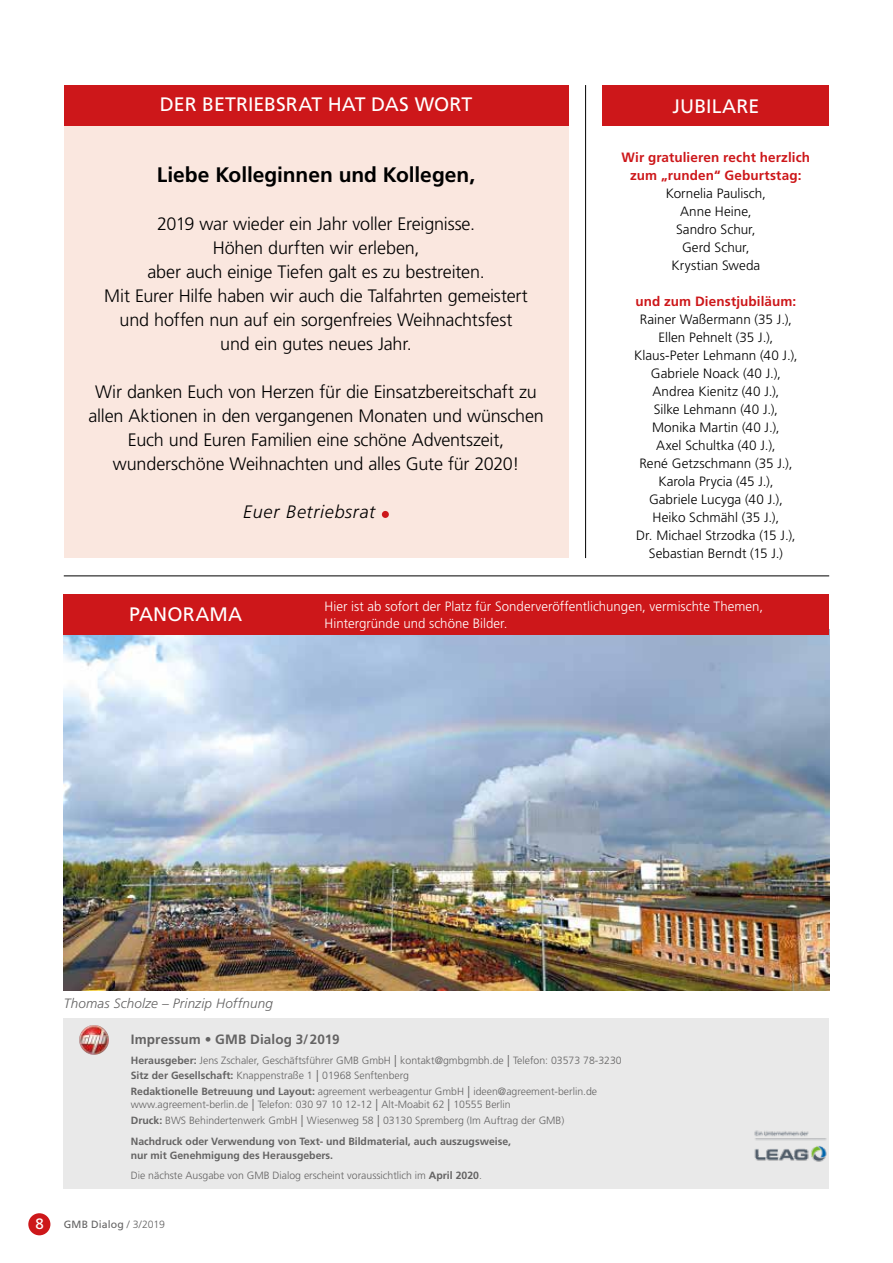
<style>
.page{position:relative;width:893px;height:1263px;background:#fff}
.page>*{position:absolute;margin:0;border:0;box-sizing:border-box;transform-origin:0 0}
.t1{font:700 21px "Frutiger LT Std";letter-spacing:-.005em;color:#000}
.t2{font:19.5px "Frutiger LT Std";letter-spacing:.005em;color:#fff}
.t3{font:300 18px/24px "Frutiger LT Std";letter-spacing:-.01em;color:#000;text-align:center}
.t4{font:italic 300 18px "Frutiger LT Std";letter-spacing:.04em;color:#000}
.t5{font:15px "Frutiger LT Std";color:#fff}
.t6{font:300 13.5px/18px "Frutiger LT Std";color:#000;text-align:center}
.t7{font:300 13.5px/16.2px "Frutiger LT Std";letter-spacing:.005em;color:#fff}
.t8{font:700 13.5px/18px "Frutiger LT Std";letter-spacing:.01em;color:#cd171a;text-align:center}
.t9{font:italic 300 13.5px "Frutiger LT Std";letter-spacing:.01em;color:#646363}
.t10{font:700 13.5px "Frutiger LT Std";letter-spacing:.01em;color:#646363}
.t11{font:300 10.5px/15.6px "Frutiger LT Std";color:#646363}
.t12{font:700 10.5px/13.5px "Frutiger LT Std";color:#646363}
.t13{font:10.5px "Frutiger LT Std";letter-spacing:.015em;color:#646363}
.s1{font-weight:400;font-stretch:condensed}
.s2{font-weight:700}
.s3{font-size:12px}
.s4{font-weight:300}
</style>
<div class="page">
<div style="left:28px;top:1213px;width:22px;height:22px;background:#cd171a;border-radius:50%"></div>
<div style="left:64px;top:121px;width:504px;height:437px;background:#fae7df"></div>
<div style="left:64px;top:1018px;width:765px;height:170px;background:#e9e9e9"></div>
<img style="left:79px;top:1025px;width:14px;height:22px">
<img style="left:754px;top:1130px;width:73px;height:32px">
<hr style="left:585px;top:85px;width:1px;height:473px;background:#000">
<div style="left:603px;top:85px;width:226px;height:41px;background:#cd171a"></div>
<div style="left:64px;top:85px;width:504px;height:41px;background:#cd171a"></div>
<div style="left:382px;top:511px;width:7px;height:7px;background:#cd171a;border-radius:50%"></div>
<hr style="left:64px;top:576px;width:765px;height:1px;background:#000">
<img style="left:64px;top:635px;width:765px;height:355px">
<div style="left:64px;top:594px;width:765px;height:41px;background:#cd171a"></div>
<h2 class="t2" style="left:160px;top:93px;width:314px">DER BETRIEBSRAT HAT DAS WORT</h2>
<h2 class="t2" style="left:673px;top:95px;width:88px">JUBILARE</h2>
<h1 class="t1" style="left:157px;top:162px;width:320px">Liebe Kolleginnen und Kollegen,</h1>
<p class="t3" style="left:104px;top:212px;width:425px">2019 war wieder ein Jahr voller Ereignisse.<br>Höhen durften wir erleben,<br>aber auch einige Tiefen galt es zu bestreiten.<br>Mit Eurer Hilfe haben wir auch die Talfahrten gemeistert und hoffen nun auf ein sorgenfreies Weihnachtsfest und ein gutes neues Jahr.</p>
<h3 class="t3" style="left:88px;top:380px;width:457px">Wir danken Euch von Herzen für die Einsatzbereitschaft zu allen Aktionen in den vergangenen Monaten und wünschen Euch und Euren Familien eine schöne Adventszeit, wunderschöne Weihnachten und alles Gute für 2020!</h3>
<h3 class="t4" style="left:243px;top:501px;width:133px">Euer Betriebsrat</h3>
<p class="t8" style="left:622px;top:148px;width:190px">Wir gratulieren recht herzlich zum „runden“ Geburtstag:</p>
<p class="t6" style="left:666px;top:185px;width:102px">Kornelia Paulisch,<br>Anne Heine,<br>Sandro Schur,<br>Gerd Schur,<br>Krystian Sweda</p>
<p class="t8" style="left:635px;top:292px;width:163px">und zum Dienstjubiläum:</p>
<p class="t6" style="left:634px;top:311px;width:165px">Rainer Waßermann (35 J.),<br>Ellen Pehnelt (35 J.),<br>Klaus-Peter Lehmann (40 J.),<br>Gabriele Noack (40 J.),<br>Andrea Kienitz (40 J.),<br>Silke Lehmann (40 J.),<br>Monika Martin (40 J.),<br>Axel Schultka (40 J.),<br>René Getzschmann (35 J.),<br>Karola Prycia (45 J.),<br>Gabriele Lucyga (40 J.),<br>Heiko Schmähl (35 J.),<br>Dr. Michael Strzodka (15 J.),<br>Sebastian Berndt (15 J.)</p>
<h2 class="t2" style="left:129px;top:603px;width:115px">PANORAMA</h2>
<p class="t7" style="left:325px;top:599px;width:440px">Hier ist ab sofort der Platz für Sonderveröffentlichungen, vermischte Themen,<br>Hintergründe und schöne Bilder.</p>
<p class="t9" style="left:64px;top:996px;width:211px">Thomas Scholze – Prinzip Hoffnung</p>
<p class="t10" style="left:131px;top:1031px;width:210px">Impressum <span class="s1">•</span> GMB Dialog 3/ 2019</p>
<p class="t11" style="left:131px;top:1052px;width:492px"><span class="s2">Herausgeber:</span> Jens Zschaler, Geschäftsführer GMB GmbH <span class="s3">|</span> kontakt@gmbgmbh.de <span class="s3">|</span> Telefon: 03573 78-3230<br><span class="s2">Sitz der Gesellschaft:</span> Knappenstraße 1 <span class="s3">|</span> 01968 Senftenberg<br><span class="s2">Redaktionelle Betreuung und Layout:</span> agreement werbeagentur GmbH <span class="s3">|</span> ideen@agreement-berlin.de</p>
<p class="t11" style="left:131px;top:1097px;width:435px">www.agreement-berlin.de <span class="s3">|</span> Telefon: 030 97 10 12-12 <span class="s3">|</span> Alt-Moabit 62 <span class="s3">|</span> 10555 Berlin<br><span class="s2">Druck:</span> BWS Behindertenwerk GmbH <span class="s3">|</span> Wiesenweg 58 <span class="s3">|</span> 03130 Spremberg (Im Auftrag der GMB)</p>
<p class="t12" style="left:131px;top:1135px;width:382px">Nachdruck oder Verwendung von Text- und Bildmaterial, auch auszugsweise, nur mit Genehmigung des Herausgebers.</p>
<p class="t11" style="left:131px;top:1168px;width:353px">Die nächste Ausgabe von GMB Dialog erscheint voraussichtlich im <span class="s2">April 2020</span>.</p>
<h3 class="t5" style="left:35px;top:1215px;width:10px">8</h3>
<p class="t13" style="left:64px;top:1218px;width:103px">GMB Dialog <span class="s4">/ 3/2019</span></p>
</div>
